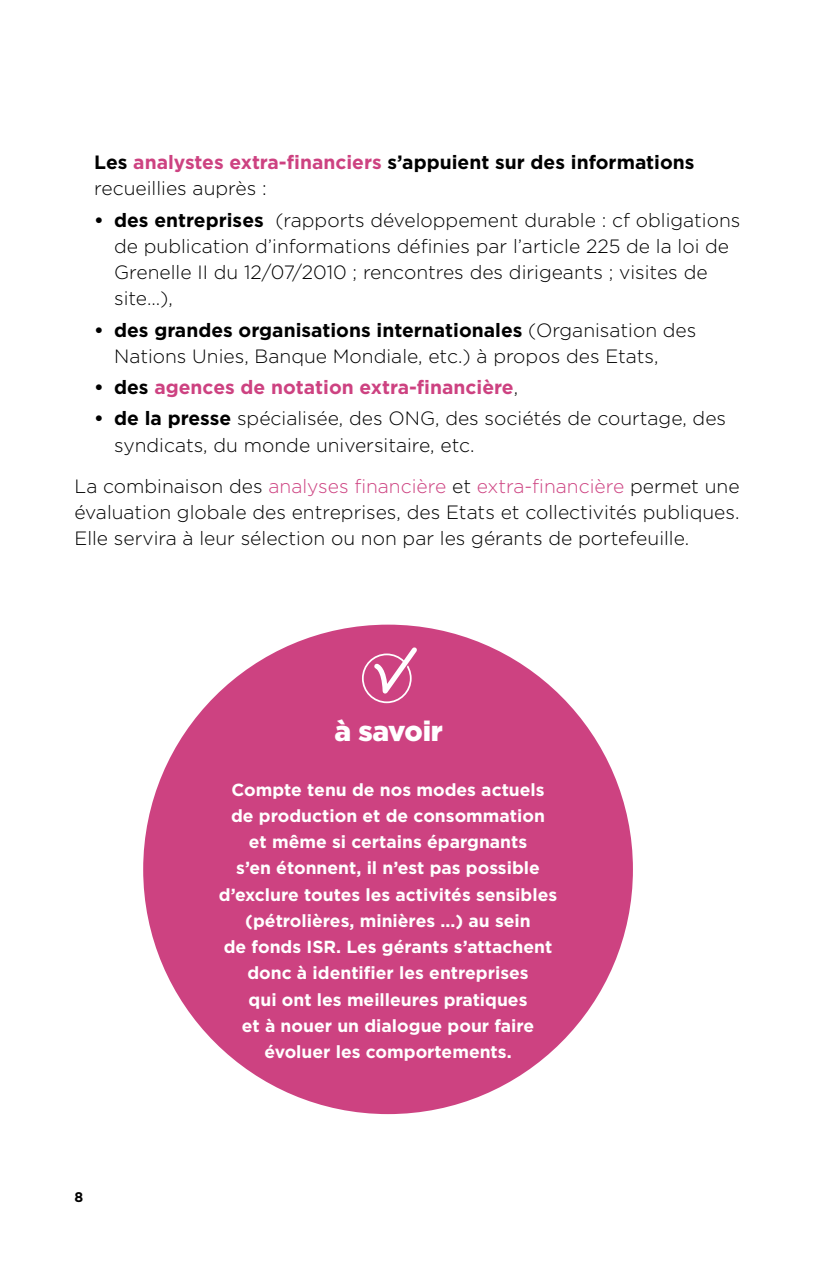
<style>
.page{position:relative;width:819px;height:1265px;background:#fff}
.page>*{position:absolute;margin:0;border:0;box-sizing:border-box;transform-origin:0 0}
.t1{font:900 28px "Gotham";letter-spacing:-.01em;color:#fff}
.t2{font:300 19.25px/26.2px "Gotham";color:#000}
.t3{font:700 19.25px/26.2px "Gotham";color:#000}
.t4{font:700 19.25px "Gotham";color:#cd4281}
.t5{font:700 17.5px/26.2px "Gotham";color:#fff;text-align:center}
.t6{font:700 14px "Gotham";color:#000}
.s1{color:#cd4281}
.s2{font-weight:300}
.s3{font-weight:700}
.s4{color:#000}
.s5{font-weight:300;color:#000}
</style>
<div class="page">
<div style="left:143px;top:625px;width:490px;height:489px;background:#cd4281;border-radius:50%"></div>
<svg style="left:371px;top:647px;width:46px;height:57px"></svg>
<p class="t3" style="left:94px;top:149px;width:601px">Les <span class="s1">analystes extra-financiers</span> s’appuient sur des informations <span class="s2">recueillies auprès :</span></p>
<p class="t2" style="left:114px;top:206px;width:627px;text-indent:-20px"><span class="s3">• des entreprises</span> (rapports développement durable : cf obligations de publication d’informations définies par l’article 225 de la loi de Grenelle II du 12/07/2010 ; rencontres des dirigeants ; visites de site…),</p>
<p class="t2" style="left:114px;top:316px;width:583px;text-indent:-20px"><span class="s3">• des grandes organisations internationales</span> (Organisation des<br>Nations U nies, Banque Mondiale, etc.) à propos des Etats,</p>
<p class="t4" style="left:94px;top:375px;width:425px"><span class="s4">• des</span> agences de notation extra-financière<span class="s5">,</span></p>
<p class="t2" style="left:114px;top:405px;width:613px;text-indent:-20px"><span class="s3">• de la presse</span> spécialisée, des ON G, des sociétés de courtage, des syndicats, du monde universitaire, etc.</p>
<p class="t2" style="left:74px;top:472px;width:666px;text-align:justify">La combinaison des <span class="s1">analyses financière</span> et <span class="s1">extra-financière</span> permet une évaluation globale des entreprises, des Etats et collectivités publiques.<br>Elle servira à leur sélection ou non par les gérants de portefeuille.</p>
<h1 class="t1" style="left:334px;top:711px;width:110px">à savoir</h1>
<p class="t6" style="left:74px;top:1188px;width:10px">8</p>
<p class="t5" style="left:219px;top:776px;width:340px">Compte tenu de nos modes actuels de production et de consommation<br>et même si certains épargnants<br>s’en étonnent, il n’est pas possible d’exclure toutes les activités sensibles (pétrolières, minières ...) au sein<br>de fonds ISR. Les gérants s’attachent donc à identifier les entreprises<br>qui ont les meilleures pratiques<br>et à nouer un dialogue pour faire évoluer les comportements.</p>
</div>
